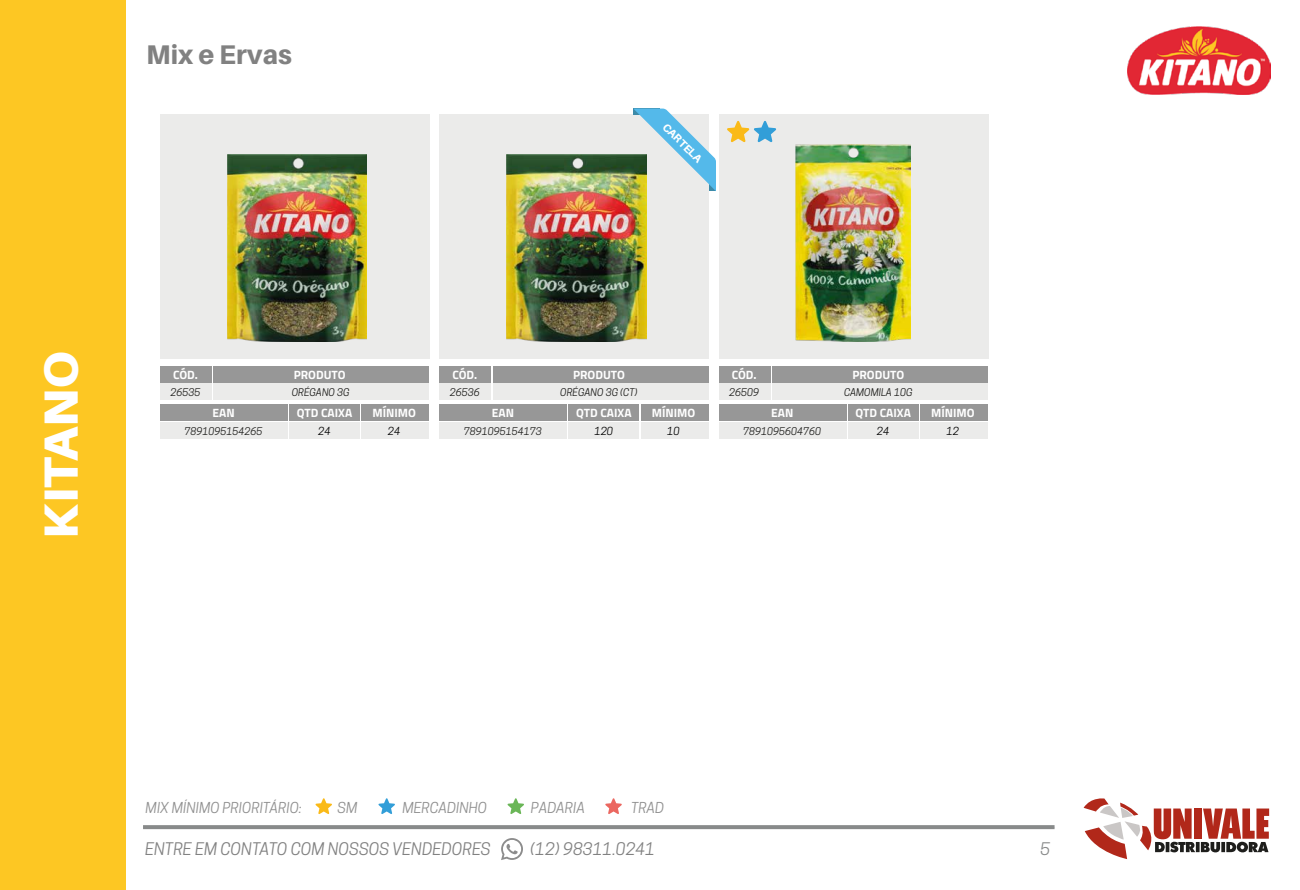
<style>
.page{position:relative;width:1300px;height:890px;background:#fff}
.page>*{position:absolute;margin:0;border:0;box-sizing:border-box;transform-origin:0 0}
.t1{font:900 48px "Aileron";color:#fff}
.t2{font:800 27px "Aileron";color:#818181}
.t3{font:italic 16.3px "Cooper Hewitt";color:#818181}
.t4{font:italic 16.3px "Cooper Hewitt";color:#888a8a}
.t5{font:italic 14.2px "Cooper Hewitt";color:#909090}
.t6{font:700 12px "Titillium Web";color:#fff}
.t7{font:800 11px "Aileron";color:#fff}
.t8{font:italic 10.5px "Cooper Hewitt";color:#010101}
.t9{font:italic 10px "Cooper Hewitt";color:#1d1d1b}
</style>
<div class="page">
<svg style="left:143px;top:825px;width:912px;height:4px;background:#8c8e8e"></svg>
<div style="left:1194px;top:809px;width:8px;height:30px;background:#b1281a"></div>
<svg style="left:1084px;top:798px;width:111px;height:61px"></svg>
<svg style="left:1196px;top:842px;width:4px;height:10px"></svg>
<svg style="left:1201px;top:809px;width:68px;height:43px"></svg>
<div style="left:0;top:0;width:126px;height:890px;background:#fdc723"></div>
<svg style="left:315px;top:798px;width:17px;height:16px"></svg>
<svg style="left:605px;top:798px;width:17px;height:16px"></svg>
<svg style="left:378px;top:798px;width:17px;height:16px"></svg>
<svg style="left:508px;top:798px;width:16px;height:16px"></svg>
<svg style="left:501px;top:838px;width:22px;height:22px"></svg>
<img style="left:1128px;top:26px;width:142px;height:68px">
<div style="left:160px;top:115px;width:269px;height:244px;background:#ebebea"></div>
<div style="left:440px;top:115px;width:269px;height:244px;background:#ebebea"></div>
<div style="left:719px;top:115px;width:270px;height:244px;background:#ebebea"></div>
<div style="left:160px;top:366px;width:52px;height:16px;background:#979797"></div>
<div style="left:289px;top:405px;width:71px;height:16px;background:#979797"></div>
<div style="left:362px;top:405px;width:67px;height:16px;background:#979797"></div>
<div style="left:160px;top:405px;width:128px;height:16px;background:#979797"></div>
<div style="left:213px;top:366px;width:216px;height:16px;background:#979797"></div>
<div style="left:160px;top:384px;width:52px;height:16px;background:#ebebea"></div>
<div style="left:289px;top:422px;width:71px;height:17px;background:#ebebea"></div>
<div style="left:362px;top:422px;width:67px;height:17px;background:#ebebea"></div>
<div style="left:160px;top:422px;width:128px;height:17px;background:#ebebea"></div>
<div style="left:213px;top:384px;width:216px;height:16px;background:#ebebea"></div>
<div style="left:440px;top:366px;width:51px;height:16px;background:#979797"></div>
<div style="left:568px;top:405px;width:71px;height:16px;background:#979797"></div>
<div style="left:641px;top:405px;width:67px;height:16px;background:#979797"></div>
<div style="left:439px;top:405px;width:128px;height:16px;background:#979797"></div>
<div style="left:493px;top:366px;width:215px;height:16px;background:#979797"></div>
<div style="left:440px;top:384px;width:51px;height:16px;background:#ebebea"></div>
<div style="left:568px;top:422px;width:71px;height:17px;background:#ebebea"></div>
<div style="left:641px;top:422px;width:67px;height:17px;background:#ebebea"></div>
<div style="left:439px;top:422px;width:128px;height:17px;background:#ebebea"></div>
<div style="left:493px;top:384px;width:215px;height:16px;background:#ebebea"></div>
<div style="left:719px;top:366px;width:52px;height:16px;background:#979797"></div>
<div style="left:848px;top:405px;width:71px;height:16px;background:#979797"></div>
<div style="left:920px;top:405px;width:68px;height:16px;background:#979797"></div>
<div style="left:719px;top:405px;width:127px;height:16px;background:#979797"></div>
<div style="left:772px;top:366px;width:216px;height:16px;background:#979797"></div>
<div style="left:719px;top:384px;width:52px;height:16px;background:#ebebea"></div>
<div style="left:848px;top:422px;width:71px;height:17px;background:#ebebea"></div>
<div style="left:920px;top:422px;width:68px;height:17px;background:#ebebea"></div>
<div style="left:719px;top:422px;width:127px;height:17px;background:#ebebea"></div>
<div style="left:772px;top:384px;width:216px;height:16px;background:#ebebea"></div>
<img style="left:228px;top:154px;width:139px;height:187px">
<img style="left:507px;top:154px;width:139px;height:187px">
<img style="left:796px;top:144px;width:115px;height:197px">
<svg style="left:633px;top:109px;width:83px;height:82px"></svg>
<svg style="left:727px;top:121px;width:49px;height:21px"></svg>
<h2 class="t2" style="left:146px;top:40px;width:147px">Mix e Ervas</h2>
<p class="t7" style="left:669px;top:121px;width:52px;rotate:45deg">CARTELA</p>
<h1 class="t1" style="left:33px;top:539px;width:189px;rotate:-90deg">KITANO</h1>
<p class="t6" style="left:173px;top:366px;width:26px">CÓD.</p>
<p class="t6" style="left:294px;top:365px;width:53px">PRODUTO</p>
<p class="t6" style="left:212px;top:404px;width:24px">EAN</p>
<p class="t6" style="left:297px;top:404px;width:57px">QTD CAIXA</p>
<p class="t6" style="left:372px;top:404px;width:45px">MÍNIMO</p>
<p class="t9" style="left:171px;top:387px;width:31px">26535</p>
<p class="t9" style="left:292px;top:387px;width:59px">ORÉGANO 3G</p>
<p class="t9" style="left:185px;top:425px;width:79px">7891095154265</p>
<p class="t8" style="left:318px;top:425px;width:14px">24</p>
<p class="t8" style="left:388px;top:425px;width:14px">24</p>
<p class="t6" style="left:452px;top:366px;width:26px">CÓD.</p>
<p class="t6" style="left:573px;top:365px;width:53px">PRODUTO</p>
<p class="t6" style="left:492px;top:404px;width:24px">EAN</p>
<p class="t6" style="left:576px;top:404px;width:57px">QTD CAIXA</p>
<p class="t6" style="left:652px;top:404px;width:45px">MÍNIMO</p>
<p class="t9" style="left:450px;top:387px;width:31px">26536</p>
<p class="t9" style="left:560px;top:387px;width:79px">ORÉGANO 3G (CT)</p>
<p class="t9" style="left:464px;top:425px;width:79px">7891095154173</p>
<p class="t8" style="left:594px;top:425px;width:20px">120</p>
<p class="t8" style="left:667px;top:425px;width:14px">10</p>
<p class="t6" style="left:732px;top:366px;width:26px">CÓD.</p>
<p class="t6" style="left:852px;top:365px;width:53px">PRODUTO</p>
<p class="t6" style="left:771px;top:404px;width:24px">EAN</p>
<p class="t6" style="left:855px;top:404px;width:57px">QTD CAIXA</p>
<p class="t6" style="left:931px;top:404px;width:45px">MÍNIMO</p>
<p class="t9" style="left:729px;top:387px;width:31px">26509</p>
<p class="t9" style="left:844px;top:387px;width:70px">CAMOMILA 10G</p>
<p class="t9" style="left:743px;top:425px;width:79px">7891095604760</p>
<p class="t8" style="left:877px;top:425px;width:14px">24</p>
<p class="t8" style="left:947px;top:425px;width:14px">12</p>
<h3 class="t5" style="left:146px;top:799px;width:158px">MIX MÍNIMO PRIORITÁRIO:</h3>
<h3 class="t5" style="left:337px;top:799px;width:21px">SM</h3>
<h3 class="t5" style="left:402px;top:799px;width:86px">MERCADINHO</h3>
<h3 class="t5" style="left:531px;top:799px;width:56px">PADARIA</h3>
<h3 class="t5" style="left:631px;top:799px;width:35px">TRAD</h3>
<h3 class="t3" style="left:145px;top:839px;width:347px">ENTRE EM CONTATO COM NOSSOS VENDEDORES</h3>
<h3 class="t3" style="left:530px;top:839px;width:127px">(12) 98311.0241</h3>
<h3 class="t4" style="left:1040px;top:839px;width:11px">5</h3>
</div>
